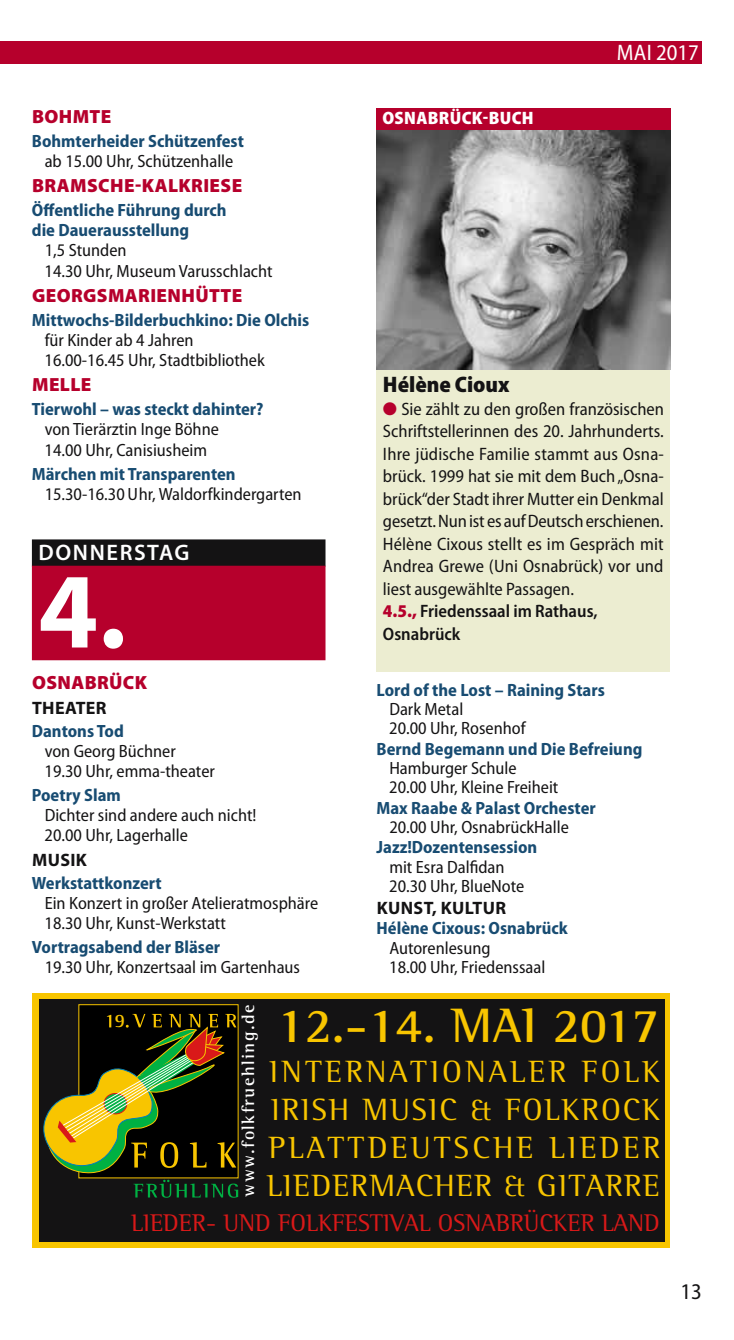
<style>
.page{position:relative;width:734px;height:1340px;background:#fff}
.page>*{position:absolute;margin:0;border:0;box-sizing:border-box;transform-origin:0 0}
.t1{font:700 108px "Myriad Pro";color:#fff}
.t2{font:700 49.5px "Rotis Semi Serif";color:#f8c500}
.t3{font:31.5px/37.8px "Rotis Semi Serif";letter-spacing:.06em;color:#f8c500;text-align:justify}
.t4{font:24.75px "Rotis Semi Serif";color:#d91919}
.t5{font:900 semi-condensed 22.5px "Myriad Pro";color:#141314}
.t6{font:600 22.5px "Myriad Pro";letter-spacing:.07em;color:#fff}
.t7{font:semi-condensed 22.5px "Myriad Pro";color:#fff}
.t8{font:semi-condensed 22.5px "Myriad Pro";color:#141314}
.t9{font:700 19.35px "Rotis Semi Serif";color:#f8c500}
.t10{font:900 19.12px "Myriad Pro";letter-spacing:.02em;color:#b6002c}
.t11{font:semi-condensed 18px/22.5px "Myriad Pro";color:#141314}
.t12{font:700 18px "Myriad Pro";letter-spacing:.02em;color:#141314}
.t13{font:700 18px "Rotis Semi Serif";letter-spacing:.08em;color:#fff}
.t14{font:900 semi-condensed 18px "Myriad Pro";letter-spacing:.02em;color:#fff}
.t15{font:semi-condensed 17.78px/20px "Myriad Pro";color:#141314}
.t16{font:700 semi-condensed 17.78px/20px "Myriad Pro";color:#184c72;text-align:center}
.s1{font-weight:400;color:#141314}
.s2{font-weight:700;color:#184c72}
.s3{color:#b6002c}
.s4{font-weight:900;color:#b6002c}
.s5{font-weight:600}
</style>
<div class="page">
<div style="left:0;top:41px;width:702px;height:23px;background:#b6002c"></div>
<div style="left:32px;top:539px;width:293px;height:27px;background:#141314"></div>
<div style="left:32px;top:565px;width:293px;height:95px;background:#b6002c"></div>
<div style="left:376px;top:356px;width:294px;height:315px;background:#ecedd1"></div>
<div style="left:376px;top:108px;width:294px;height:23px;background:#b6002c"></div>
<img style="left:376px;top:131px;width:294px;height:238px">
<div style="left:32px;top:992px;width:638px;height:255px;background:#f8c500"></div>
<div style="left:39px;top:999px;width:625px;height:243px;background:#141314"></div>
<div style="left:79px;top:1004px;width:159px;height:173px;background:#000"></div>
<svg style="left:43px;top:1013px;width:195px;height:184px"></svg>
<p class="t10" style="left:32px;top:105px;width:81px">BOHMTE</p>
<p class="t16" style="left:32px;top:132px;width:213px">Bohmterheider Schützenfest <span class="s1">ab 15.00 Uhr, Schützenhalle</span></p>
<p class="t10" style="left:32px;top:174px;width:212px">BRAMSCHE-KALKRIESE</p>
<p class="t16" style="left:32px;top:202px;width:196px">Öffentliche Führung durch</p>
<p class="t16" style="left:32px;top:222px;width:159px">die Dauerausstellung</p>
<p class="t15" style="left:45px;top:242px;width:83px">1,5 Stunden</p>
<p class="t15" style="left:45px;top:262px;width:229px">14.30 Uhr, Museum Varusschlacht</p>
<p class="t10" style="left:32px;top:284px;width:212px">GEORGSMARIENHÜTTE</p>
<p class="t15" style="left:45px;top:311px;width:266px;text-indent:-13px"><span class="s2">Mittwochs-Bilderbuchkino: Die Olchis </span>für Kinder ab 4 Jahren<br>16.00-16.45 Uhr, Stadtbibliothek</p>
<p class="t10" style="left:32px;top:373px;width:61px">MELLE</p>
<p class="t15" style="left:45px;top:401px;width:220px;text-indent:-13px"><span class="s2">Tierwohl – was steckt dahinter? </span>von Tierärztin Inge Böhne<br>14.00 Uhr, Canisiusheim</p>
<p class="t15" style="left:45px;top:465px;width:258px;text-indent:-13px"><span class="s2">Märchen mit Transparenten<br></span>15.30-16.30 Uhr, Waldorfkindergarten</p>
<p class="t6" style="left:38px;top:539px;width:152px">DONNERSTAG</p>
<p class="t1" style="left:38px;top:547px;width:90px">4.</p>
<p class="t10" style="left:32px;top:671px;width:117px">OSNABRÜCK</p>
<p class="t12" style="left:32px;top:697px;width:76px">THEATER</p>
<p class="t15" style="left:45px;top:722px;width:172px;text-indent:-13px"><span class="s2">Dantons Tod<br></span>von Georg Büchner<br>19.30 Uhr, emma-theater</p>
<p class="t15" style="left:45px;top:786px;width:213px;text-indent:-13px"><span class="s2">Poetry Slam<br></span>Dichter sind andere auch nicht!<br>20.00 Uhr, Lagerhalle</p>
<p class="t12" style="left:32px;top:849px;width:56px">MUSIK</p>
<p class="t15" style="left:45px;top:874px;width:275px;text-indent:-13px"><span class="s2">Werkstattkonzert<br></span>Ein Konzert in großer Atelieratmosphäre<br>18.30 Uhr, Kunst-Werkstatt</p>
<p class="t15" style="left:45px;top:938px;width:257px;text-indent:-13px"><span class="s2">Vortragsabend der Bläser<br></span>19.30 Uhr, Konzertsaal im Gartenhaus</p>
<p class="t14" style="left:382px;top:112px;width:153px">OSNABRÜCK-BUCH</p>
<p class="t7" style="left:616px;top:44px;width:84px">MAI 2017</p>
<p class="t5" style="left:383px;top:376px;width:128px">Hélène Cioux</p>
<p class="t11" style="left:383px;top:399px;width:282px"><span class="s3">●</span> Sie zählt zu den großen französischen Schriftstellerinnen des 20. Jahrhunderts.<br>Ihre jüdische Familie stammt aus Osna&shy;brück. 1999 hat sie mit dem Buch „Osna&shy;brück“der Stadt ihrer Mutter ein Denkmal gesetzt. Nun ist es auf Deutsch erschienen.<br>Hélène Cixous stellt es im Gespräch mit Andrea Grewe (Uni Osnabrück) vor und liest ausgewählte Passagen.<br><span class="s4">4.5.,</span> <span class="s5">Friedenssaal im Rathaus, Osnabrück</span></p>
<p class="t16" style="left:376px;top:681px;width:230px">Lord of the Lost – Raining Stars</p>
<p class="t15" style="left:389px;top:700px;width:75px">Dark Metal</p>
<p class="t15" style="left:389px;top:719px;width:138px">20.00 Uhr, Rosenhof</p>
<p class="t16" style="left:376px;top:740px;width:267px">Bernd Begemann und Die Befreiung</p>
<p class="t15" style="left:389px;top:759px;width:129px">Hamburger Schule</p>
<p class="t15" style="left:389px;top:778px;width:171px">20.00 Uhr, Kleine Freiheit</p>
<p class="t16" style="left:376px;top:799px;width:221px">Max Raabe &amp; Palast Orchester</p>
<p class="t15" style="left:389px;top:818px;width:181px">20.00 Uhr, OsnabrückHalle</p>
<p class="t16" style="left:376px;top:839px;width:162px">Jazz!Dozentensession</p>
<p class="t15" style="left:389px;top:858px;width:117px">mit Esra Dalfidan</p>
<p class="t15" style="left:389px;top:877px;width:137px">20.30 Uhr, BlueNote</p>
<p class="t12" style="left:376px;top:897px;width:131px">KUNST, KULTUR</p>
<p class="t15" style="left:389px;top:920px;width:180px;line-height:19.3px;text-indent:-13px"><span class="s2">Hélène Cixous: Osnabrück<br></span>Autorenlesung<br>18.00 Uhr, Friedenssaal</p>
<p class="t13" style="left:241px;top:1196px;width:193px;rotate:-90deg">www.folkfruehling.de</p>
<p class="t2" style="left:277px;top:1007px;width:384px">12.-14. MAI 2017</p>
<p class="t3" style="left:267px;top:1055px;width:395px">INTERNATIONALER FOLK IRISH MUSIC &amp; FOLKROCK PLATTDEUTSCHE LIEDER LIEDERMACHER &amp; GITARRE</p>
<p class="t4" style="left:131px;top:1213px;width:530px">LIEDER- UND FOLKFESTIVAL OSNABRÜCKER LAND</p>
<p class="t9" style="left:114px;top:1013px;width:12px">9</p>
<p class="t8" style="left:680px;top:1283px;width:23px">13</p>
</div>
